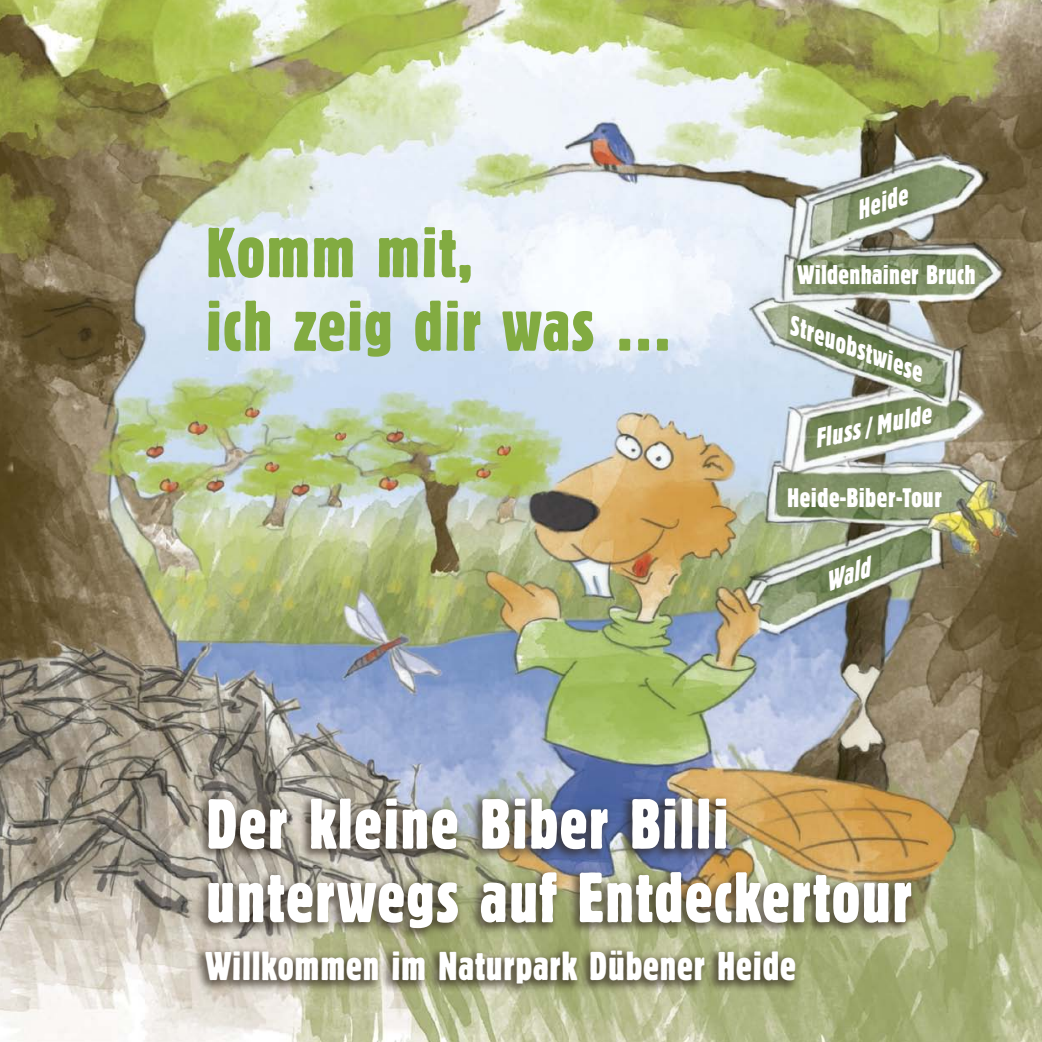
<style>
.page{position:relative;width:1042px;height:1042px;background:#fff}
.page>*{position:absolute;margin:0;border:0;box-sizing:border-box;transform-origin:0 0}
.t1{font:73.5px/73.5px "Block D Regu Extr Cond";letter-spacing:.02em;color:#fff}
.t2{font:73.5px/73.5px "Block D Regu Extr Cond";letter-spacing:.02em;color:#82ab41}
.t3{font:42px "Block D Regu Extr Cond";letter-spacing:.02em;color:#fff}
.t4{font:italic 28px "Block D Regu Extr Cond";color:#fff}
.t5{font:28px "Block D Regu Extr Cond";letter-spacing:.01em;color:#fff}
</style>
<div class="page">
<img style="left:0;top:0;width:1042px;height:1042px">
<div style="left:193px;top:944px;width:608px;height:52px;background:#2f251b;opacity:.65"></div>
<div style="left:196px;top:792px;width:721px;height:149px;background:#2f251b;opacity:.65"></div>
<p class="t2" style="left:206px;top:216px;width:467px">Komm mit,<br>ich zeig dir was …</p>
<p class="t4" style="left:851px;top:198px;width:54px;rotate:-19deg">Heide</p>
<p class="t5" style="left:797px;top:261px;width:180px">Wildenhainer Bruch</p>
<p class="t4" style="left:798px;top:312px;width:142px;rotate:20deg">Streuobstwiese</p>
<p class="t4" style="left:811px;top:425px;width:120px;rotate:-12deg">Fluss / Mulde</p>
<p class="t5" style="left:787px;top:484px;width:156px">Heide-Biber-Tour</p>
<p class="t4" style="left:819px;top:570px;width:47px;rotate:-21deg">Wald</p>
<p class="t1" style="left:206px;top:787px;width:707px">Der kleine Biber Billi unterwegs auf Entdeckertour</p>
<p class="t3" style="left:206px;top:945px;width:591px">Willkommen im Naturpark Dübener Heide</p>
</div>
